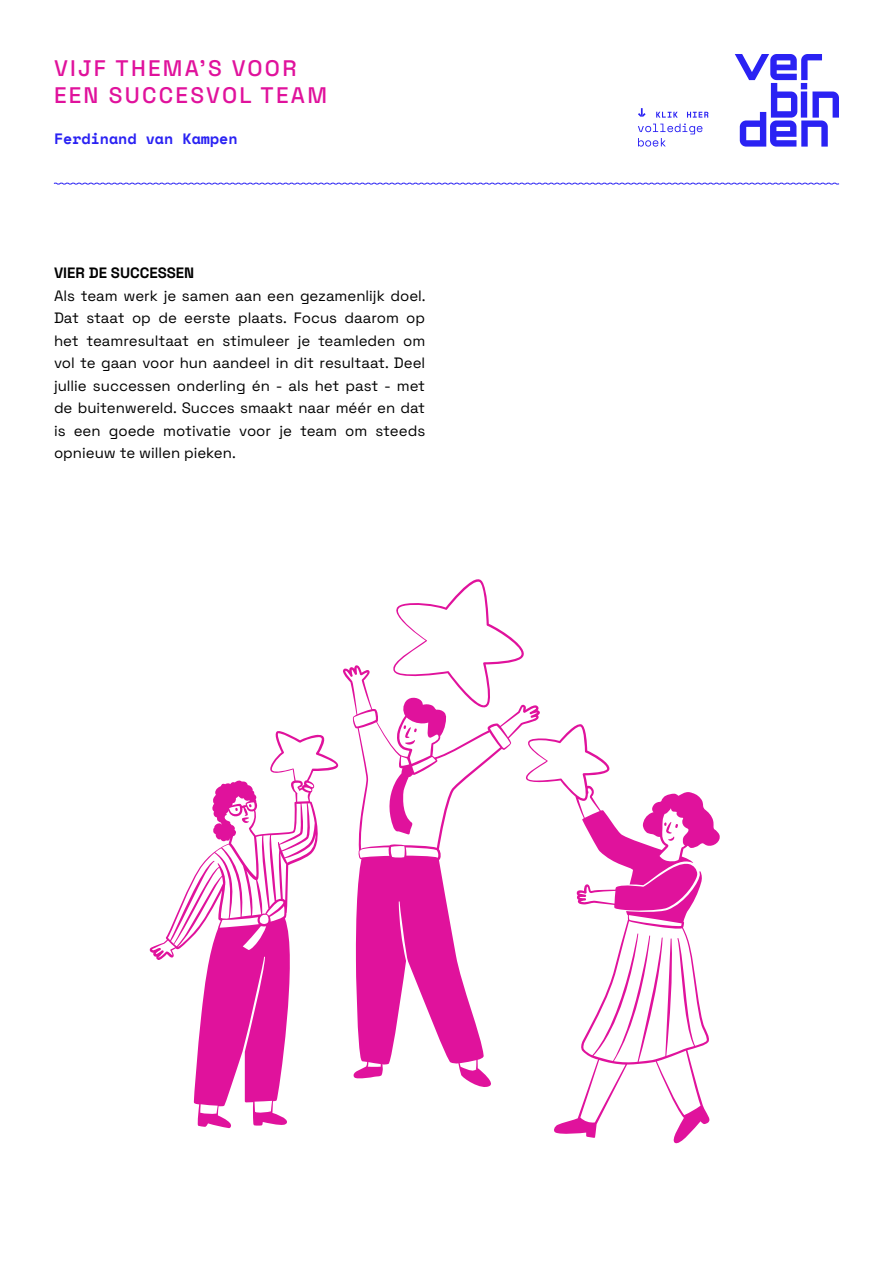
<style>
.page{position:relative;width:893px;height:1263px;background:#fff}
.page>*{position:absolute;margin:0;border:0;box-sizing:border-box;transform-origin:0 0}
.t1{font:500 22.5px/27px "Space Grotesk";letter-spacing:.1em;color:#e0129c}
.t2{font:15px/22.5px "Space Grotesk";color:#000;text-align:justify}
.t3{font:700 15px "Space Mono";color:#2a22f3}
.t4{font:700 15px "Space Grotesk";color:#000}
</style>
<div class="page">
<svg style="left:735px;top:54px;width:104px;height:93px"></svg>
<svg style="left:53px;top:182px;width:786px;height:3px"></svg>
<svg style="left:638px;top:108px;width:70px;height:39px"></svg>
<svg style="left:149px;top:782px;width:86px;height:346px"></svg>
<svg style="left:235px;top:665px;width:475px;height:479px"></svg>
<svg style="left:524px;top:723px;width:196px;height:189px"></svg>
<svg style="left:392px;top:579px;width:286px;height:262px"></svg>
<h1 class="t1" style="left:54px;top:53px;width:275px">VIJF THEMA’S VOOR<br>EEN SUCCESVOL TEAM</h1>
<p class="t3" style="left:54px;top:127px;width:185px">Ferdinand van Kampen</p>
<p class="t4" style="left:54px;top:261px;width:142px">VIER DE SUCCESSEN</p>
<p class="t2" style="left:54px;top:283px;width:373px">Als team werk je samen aan een gezamenlijk doel.<br>Dat staat op de eerste plaats. Focus daarom op het teamresultaat en stimuleer je teamleden om vol te gaan voor hun aandeel in dit resultaat. Deel jullie successen onderling én - als het past - met de buitenwereld. Succes smaakt naar méér en dat is een goede motivatie voor je team om steeds opnieuw te willen pieken.</p>
</div>
